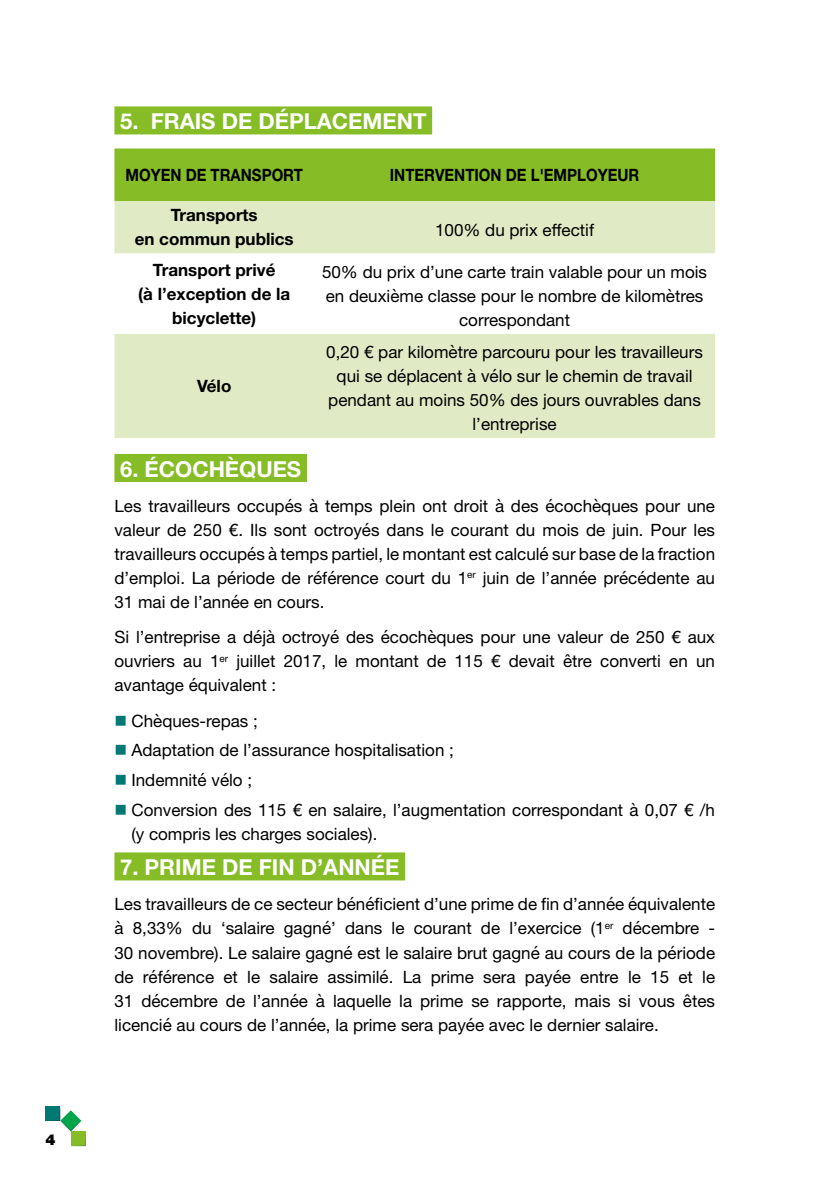
<style>
.page{position:relative;width:840px;height:1191px;background:#fff}
.page>*{position:absolute;margin:0;border:0;box-sizing:border-box;transform-origin:0 0}
.t1{font:700 22px "Helvetica Neue LT Pro";color:#fff}
.t2{font:17px/24px "Helvetica Neue";color:#000;text-align:justify}
.t3{font:700 17px/24px "Helvetica Neue LT Pro";color:#000;text-align:center}
.t4{font:700 17px "Helvetica Neue LT Std";color:#000;scale:.88 1}
.t5{font:900 15px "Helvetica Neue LT Std";color:#000}
</style>
<div class="page">
<svg style="left:45px;top:1106px;width:41px;height:40px"></svg>
<div style="left:114px;top:106px;width:318px;height:28px;background:#86bc25"></div>
<div style="left:114px;top:454px;width:193px;height:28px;background:#86bc25"></div>
<div style="left:114px;top:852px;width:291px;height:28px;background:#86bc25"></div>
<div style="left:114px;top:148px;width:600px;height:53px;background:#86bc25"></div>
<div style="left:114px;top:201px;width:600px;height:237px;background:#e0ebc6"></div>
<svg style="left:114px;top:253px;width:600px;height:81px"></svg>
<p class="t5" style="left:45px;top:1130px;width:12px">4</p>
<p class="t1" style="left:120px;top:108px;width:307px">5. FRAIS DE DÉPLACEMENT</p>
<p class="t4" style="left:125px;top:164px;width:203px">MOYEN DE TRANSPORT</p>
<p class="t4" style="left:389px;top:164px;width:285px">INTERVENTION DE L'EMPLOYEUR</p>
<p class="t3" style="left:135px;top:203px;width:160px">Transports<br>en commun publics</p>
<p class="t2" style="left:435px;top:218px;width:160px">100% du prix effectif</p>
<p class="t3" style="left:138px;top:257px;width:153px">Transport privé<br>(à l’exception de la bicyclette)</p>
<p class="t2" style="left:322px;top:261px;width:386px;text-align:center">50% du prix d’une carte train valable pour un mois en deuxième classe pour le nombre de kilomètres correspondant</p>
<p class="t3" style="left:197px;top:373px;width:36px">Vélo</p>
<p class="t2" style="left:326px;top:341px;width:378px;text-align:center">0,20 € par kilomètre parcouru pour les travailleurs qui se déplacent à vélo sur le chemin de travail pendant au moins 50% des jours ouvrables dans l’entreprise</p>
<p class="t1" style="left:120px;top:455px;width:182px">6. ÉCOCHÈQUES</p>
<p class="t2" style="left:114px;top:495px;width:602px">Les travailleurs occupés à temps plein ont droit à des écochèques pour une valeur de 250 €. Ils sont octroyés dans le courant du mois de juin. Pour les travailleurs occupés à temps partiel, le montant est calculé sur base de la fraction d’emploi. La période de référence court du 1<sup>er</sup> juin de l’année précédente au 31 mai de l’année en cours.</p>
<p class="t2" style="left:114px;top:626px;width:602px">Si l’entreprise a déjà octroyé des écochèques pour une valeur de 250 € aux ouvriers au 1<sup>er</sup> juillet 2017, le montant de 115 € devait être converti en un avantage équivalent :</p>
<p class="t2" style="left:131px;top:707px;width:585px;line-height:29.6px;text-align:left">Chèques-repas ;<br>Adaptation de l’assurance hospitalisation ;<br>Indemnité vélo ;<br>Conversion des 115 € en salaire, l’augmentation correspondant à 0,07 € /h</p>
<p class="t2" style="left:131px;top:822px;width:247px">(y compris les charges sociales).</p>
<p class="t1" style="left:120px;top:853px;width:281px">7. PRIME DE FIN D’ANNÉE</p>
<p class="t2" style="left:114px;top:893px;width:602px">Les travailleurs de ce secteur bénéficient d’une prime de fin d’année équivalente à 8,33% du ‘salaire gagné’ dans le courant de l’exercice (1<sup>er</sup> décembre - 30 novembre). Le salaire gagné est le salaire brut gagné au cours de la période de référence et le salaire assimilé. La prime sera payée entre le 15 et le 31 décembre de l’année à laquelle la prime se rapporte, mais si vous êtes licencié au cours de l’année, la prime sera payée avec le dernier salaire.</p>
</div>
